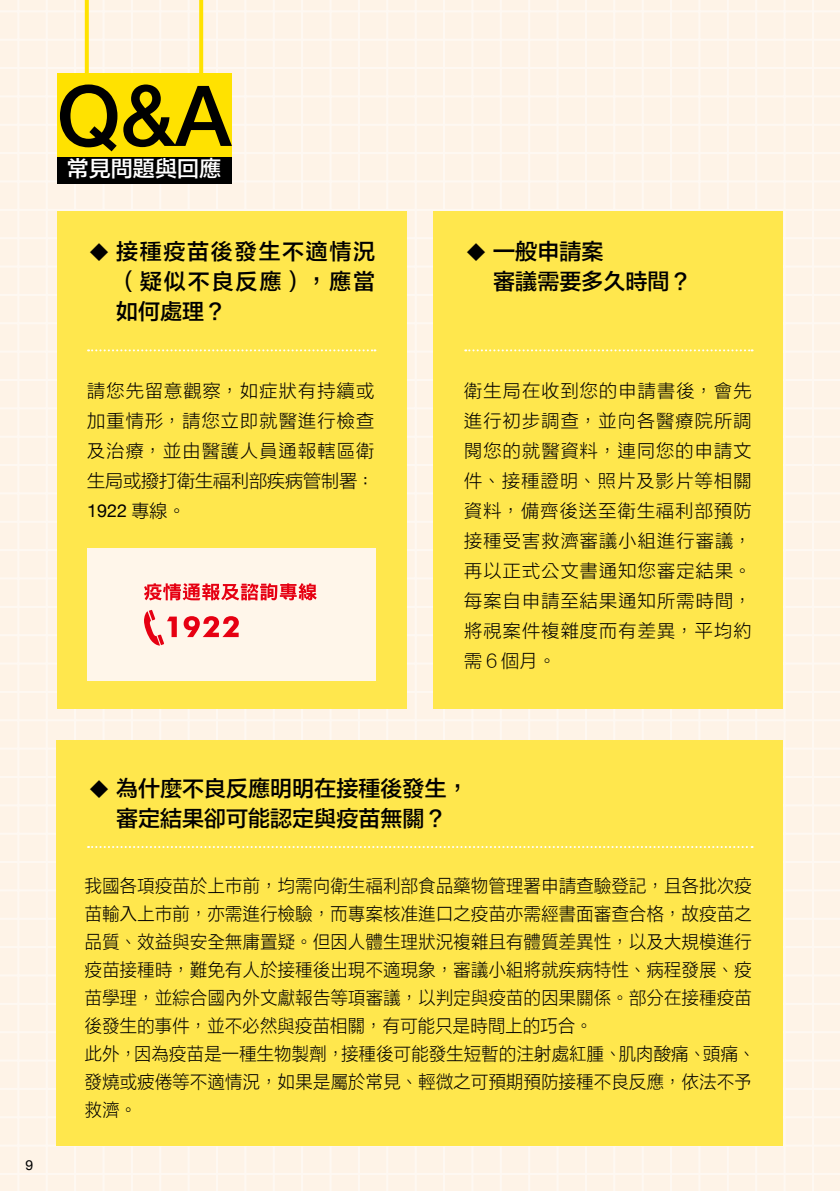
<style>
.page{position:relative;width:840px;height:1191px;background:#fff}
.page>*{position:absolute;margin:0;border:0;box-sizing:border-box;transform-origin:0 0}
.t1{font:500 84px "Helvetica Neue";color:#000}
.t2{font:22px/30px "FZLTZHB B51 0";color:#000;text-align:justify}
.t3{font:22px "FZLTZHB B51 0";color:#fff}
.t4{font:18px/28px "FZLTXHB B51 0";letter-spacing:.025em;color:#000;scale:.95 1}
.t5{font:18px/30px "FZLTXHB B51 0";letter-spacing:.025em;color:#000;text-align:justify}
.t6{font:18px "Helvetica Neue";color:#000}
.t7{font:14px "Helvetica Neue";color:#000}
.s1{font-size:24px}
.s2{font-family:"FZLTXHB B51 0"}
</style>
<div class="page">
<div style="left:0;top:0;width:839px;height:1191px;background:#fef3e7"></div>
<hr style="left:0;top:10px;width:839px;height:2px;background:#fff">
<hr style="left:0;top:39px;width:839px;height:2px;background:#fff">
<hr style="left:0;top:67px;width:839px;height:2px;background:#fff">
<hr style="left:0;top:95px;width:839px;height:2px;background:#fff">
<hr style="left:0;top:124px;width:839px;height:2px;background:#fff">
<hr style="left:0;top:152px;width:839px;height:2px;background:#fff">
<hr style="left:0;top:180px;width:839px;height:2px;background:#fff">
<hr style="left:0;top:209px;width:839px;height:2px;background:#fff">
<hr style="left:0;top:237px;width:839px;height:2px;background:#fff">
<hr style="left:0;top:265px;width:839px;height:2px;background:#fff">
<hr style="left:0;top:294px;width:839px;height:2px;background:#fff">
<hr style="left:0;top:322px;width:839px;height:2px;background:#fff">
<hr style="left:0;top:350px;width:839px;height:2px;background:#fff">
<hr style="left:0;top:379px;width:839px;height:2px;background:#fff">
<hr style="left:0;top:407px;width:839px;height:2px;background:#fff">
<hr style="left:0;top:436px;width:839px;height:2px;background:#fff">
<hr style="left:0;top:464px;width:839px;height:2px;background:#fff">
<hr style="left:0;top:492px;width:839px;height:2px;background:#fff">
<hr style="left:0;top:521px;width:839px;height:2px;background:#fff">
<hr style="left:0;top:549px;width:839px;height:2px;background:#fff">
<hr style="left:0;top:577px;width:839px;height:2px;background:#fff">
<hr style="left:0;top:606px;width:839px;height:2px;background:#fff">
<hr style="left:0;top:634px;width:839px;height:2px;background:#fff">
<hr style="left:0;top:662px;width:839px;height:2px;background:#fff">
<hr style="left:0;top:691px;width:839px;height:2px;background:#fff">
<hr style="left:0;top:719px;width:839px;height:2px;background:#fff">
<hr style="left:0;top:747px;width:839px;height:2px;background:#fff">
<hr style="left:0;top:776px;width:839px;height:2px;background:#fff">
<hr style="left:0;top:804px;width:839px;height:2px;background:#fff">
<hr style="left:0;top:832px;width:839px;height:2px;background:#fff">
<hr style="left:0;top:861px;width:839px;height:2px;background:#fff">
<hr style="left:0;top:889px;width:839px;height:2px;background:#fff">
<hr style="left:0;top:917px;width:839px;height:2px;background:#fff">
<hr style="left:0;top:946px;width:839px;height:2px;background:#fff">
<hr style="left:0;top:974px;width:839px;height:2px;background:#fff">
<hr style="left:0;top:1002px;width:839px;height:2px;background:#fff">
<hr style="left:0;top:1031px;width:839px;height:2px;background:#fff">
<hr style="left:0;top:1059px;width:839px;height:2px;background:#fff">
<hr style="left:0;top:1088px;width:839px;height:2px;background:#fff">
<hr style="left:0;top:1116px;width:839px;height:2px;background:#fff">
<hr style="left:0;top:1144px;width:839px;height:2px;background:#fff">
<hr style="left:0;top:1173px;width:839px;height:2px;background:#fff">
<hr style="left:0;top:1190px;width:839px;height:1px;background:#fff">
<hr style="left:17px;top:0;width:2px;height:1191px;background:#fff">
<hr style="left:46px;top:0;width:2px;height:1191px;background:#fff">
<hr style="left:74px;top:0;width:2px;height:1191px;background:#fff">
<hr style="left:102px;top:0;width:2px;height:1191px;background:#fff">
<hr style="left:131px;top:0;width:2px;height:1191px;background:#fff">
<hr style="left:159px;top:0;width:2px;height:1191px;background:#fff">
<hr style="left:187px;top:0;width:2px;height:1191px;background:#fff">
<hr style="left:216px;top:0;width:2px;height:1191px;background:#fff">
<hr style="left:244px;top:0;width:2px;height:1191px;background:#fff">
<hr style="left:272px;top:0;width:2px;height:1191px;background:#fff">
<hr style="left:301px;top:0;width:2px;height:1191px;background:#fff">
<hr style="left:329px;top:0;width:2px;height:1191px;background:#fff">
<hr style="left:358px;top:0;width:2px;height:1191px;background:#fff">
<hr style="left:386px;top:0;width:2px;height:1191px;background:#fff">
<hr style="left:414px;top:0;width:2px;height:1191px;background:#fff">
<hr style="left:443px;top:0;width:2px;height:1191px;background:#fff">
<hr style="left:471px;top:0;width:2px;height:1191px;background:#fff">
<hr style="left:499px;top:0;width:2px;height:1191px;background:#fff">
<hr style="left:528px;top:0;width:2px;height:1191px;background:#fff">
<hr style="left:556px;top:0;width:2px;height:1191px;background:#fff">
<hr style="left:584px;top:0;width:2px;height:1191px;background:#fff">
<hr style="left:613px;top:0;width:2px;height:1191px;background:#fff">
<hr style="left:641px;top:0;width:2px;height:1191px;background:#fff">
<hr style="left:669px;top:0;width:2px;height:1191px;background:#fff">
<hr style="left:698px;top:0;width:2px;height:1191px;background:#fff">
<hr style="left:726px;top:0;width:2px;height:1191px;background:#fff">
<hr style="left:754px;top:0;width:2px;height:1191px;background:#fff">
<hr style="left:783px;top:0;width:2px;height:1191px;background:#fff">
<hr style="left:811px;top:0;width:2px;height:1191px;background:#fff">
<div style="left:57px;top:212px;width:349px;height:497px;background:#ffe74d"></div>
<div style="left:433px;top:212px;width:349px;height:497px;background:#ffe74d"></div>
<div style="left:57px;top:740px;width:725px;height:405px;background:#ffe74d"></div>
<div style="left:57px;top:74px;width:174px;height:84px;background:#ffe200"></div>
<div style="left:57px;top:157px;width:174px;height:26px;background:#000"></div>
<svg style="left:85px;top:0;width:4px;height:74px"></svg>
<svg style="left:199px;top:0;width:4px;height:74px"></svg>
<svg style="left:88px;top:349px;width:287px;height:2px"></svg>
<svg style="left:88px;top:846px;width:664px;height:2px"></svg>
<svg style="left:465px;top:349px;width:287px;height:2px"></svg>
<div style="left:87px;top:548px;width:288px;height:132px;background:#fff6ea"></div>
<svg style="left:144px;top:583px;width:172px;height:17px"></svg>
<svg style="left:183px;top:616px;width:56px;height:21px"></svg>
<svg style="left:144px;top:610px;width:33px;height:35px"></svg>
<h1 class="t1" style="left:57px;top:48px;width:176px">Q&amp;A</h1>
<p class="t3" style="left:67px;top:156px;width:155px">常見問題與回應</p>
<p class="t2" style="left:116px;top:237px;width:260px;text-indent:-29px"><span class="s1">◆</span>接種疫苗後發生不適情況（疑似不良反應），應當如何處理？</p>
<p class="t5" style="left:87px;top:376px;width:289px">請您先留意觀察，如症狀有持續或加重情形，請您立即就醫進行檢查及治療，並由醫護人員通報轄區衛生局或撥打衛生福利部疾病管制署：</p>
<p class="t6" style="left:87px;top:498px;width:100px">1922 <span class="s2">專線。</span></p>
<p class="t2" style="left:493px;top:237px;width:200px;text-indent:-29px"><span class="s1">◆</span> 一般申請案<br>審議需要多久時間？</p>
<p class="t5" style="left:464px;top:376px;width:288px">衛生局在收到您的申請書後，會先進行初步調查，並向各醫療院所調閱您的就醫資料，連同您的申請文件、接種證明、照片及影片等相關資料，備齊後送至衛生福利部預防接種受害救濟審議小組進行審議，再以正式公文書通知您審定結果。每案自申請至結果通知所需時間，將視案件複雜度而有差異，平均約需６個月。</p>
<p class="t7" style="left:26px;top:1155px;width:9px">9</p>
<p class="t2" style="left:87px;top:774px;width:383px;text-align:center"><span class="s1">◆</span> 為什麼不良反應明明在接種後發生，審定結果卻可能認定與疫苗無關？</p>
<p class="t4" style="left:85px;top:872px;width:707px">我國各項疫苗於上市前，均需向衛生福利部食品藥物管理署申請查驗登記，且各批次疫苗輸入上市前，亦需進行檢驗，而專案核准進口之疫苗亦需經書面審查合格，故疫苗之品質、效益與安全無庸置疑。但因人體生理狀況複雜且有體質差異性，以及大規模進行疫苗接種時，難免有人於接種後出現不適現象，審議小組將就疾病特性、病程發展、疫苗學理，並綜合國內外文獻報告等項審議，以判定與疫苗的因果關係。部分在接種疫苗後發生的事件，並不必然與疫苗相關，有可能只是時間上的巧合。<br>此外，因為疫苗是一種生物製劑，接種後可能發生短暫的注射處紅腫、肌肉酸痛、頭痛、發燒或疲倦等不適情況，如果是屬於常見、輕微之可預期預防接種不良反應，依法不予救濟。</p>
</div>
